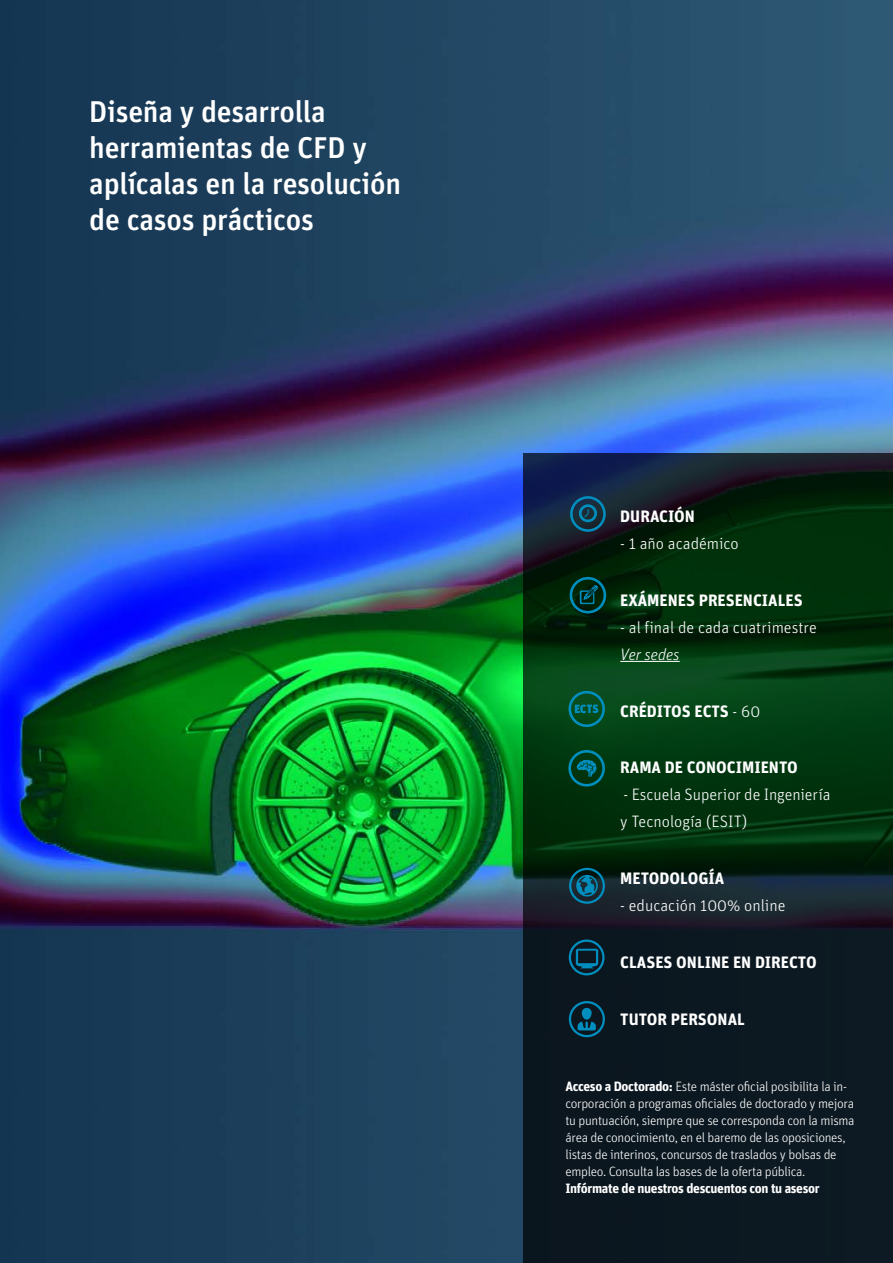
<style>
.page{position:relative;width:893px;height:1263px;background:#fff}
.page>*{position:absolute;margin:0;border:0;box-sizing:border-box;transform-origin:0 0}
.t1{font:500 30px/36px "Unit OT";letter-spacing:-.01em;color:#fff}
.t2{font:700 16.5px "Unit OT";color:#fff}
.t3{font:300 16.5px/27px "Unit OT";color:#fff}
.t4{font:italic 300 16.5px "Unit OT";color:#fff}
.t5{font:300 13.5px/17px "Unit OT";letter-spacing:-.025em;color:#fff}
.t6{font:700 13.5px "Unit OT";letter-spacing:-.025em;color:#fff}
.s1{font-weight:300}
.s2{font-weight:700}
</style>
<div class="page">
<img style="left:0;top:0;width:893px;height:1263px">
<svg style="left:523px;top:453px;width:370px;height:810px;background:#09241a"></svg>
<hr style="left:620px;top:661px;width:60px;height:1px;background:#fff">
<svg style="left:570px;top:496px;width:36px;height:36px"></svg>
<svg style="left:568px;top:691px;width:37px;height:36px"></svg>
<svg style="left:568px;top:750px;width:37px;height:36px"></svg>
<svg style="left:569px;top:868px;width:36px;height:36px"></svg>
<svg style="left:569px;top:939px;width:36px;height:36px"></svg>
<svg style="left:569px;top:1001px;width:36px;height:36px"></svg>
<svg style="left:570px;top:577px;width:36px;height:36px"></svg>
<h1 class="t1" style="left:89px;top:93px;width:313px">Diseña y desarrolla herramientas de CFD y aplícalas en la resolución de casos prácticos</h1>
<p class="t2" style="left:620px;top:505px;width:76px">DURACIÓN</p>
<p class="t3" style="left:620px;top:530px;width:120px">- 1 año académico</p>
<p class="t2" style="left:620px;top:589px;width:184px">EXÁMENES PRESENCIALES</p>
<p class="t3" style="left:620px;top:614px;width:198px">- al final de cada cuatrimestre</p>
<p class="t4" style="left:620px;top:644px;width:61px">Ver sedes</p>
<p class="t2" style="left:620px;top:700px;width:142px">CRÉDITOS ECTS <span class="s1">- 60</span></p>
<p class="t2" style="left:620px;top:757px;width:179px">RAMA DE CONOCIMIENTO</p>
<p class="t3" style="left:620px;top:781px;width:212px">- Escuela Superior de Ingeniería y Tecnología (ESIT)</p>
<p class="t2" style="left:620px;top:867px;width:106px">METODOLOGÍA</p>
<p class="t3" style="left:620px;top:892px;width:167px">- educación 100% online</p>
<p class="t2" style="left:620px;top:951px;width:198px">CLASES ONLINE EN DIRECTO</p>
<p class="t2" style="left:620px;top:1008px;width:126px">TUTOR PERSONAL</p>
<p class="t5" style="left:565px;top:1078px;width:291px"><span class="s2">Acceso a Doctorado:</span> Este máster oficial posibilita la in&shy;corporación a programas oficiales de doctorado y mejora tu puntuación, siempre que se corresponda con la misma área de conocimiento, en el baremo de las oposiciones, listas de interinos, concursos de traslados y bolsas de empleo. Consulta las bases de la oferta pública.</p>
<p class="t6" style="left:565px;top:1179px;width:256px">Infórmate de nuestros descuentos con tu asesor</p>
</div>
